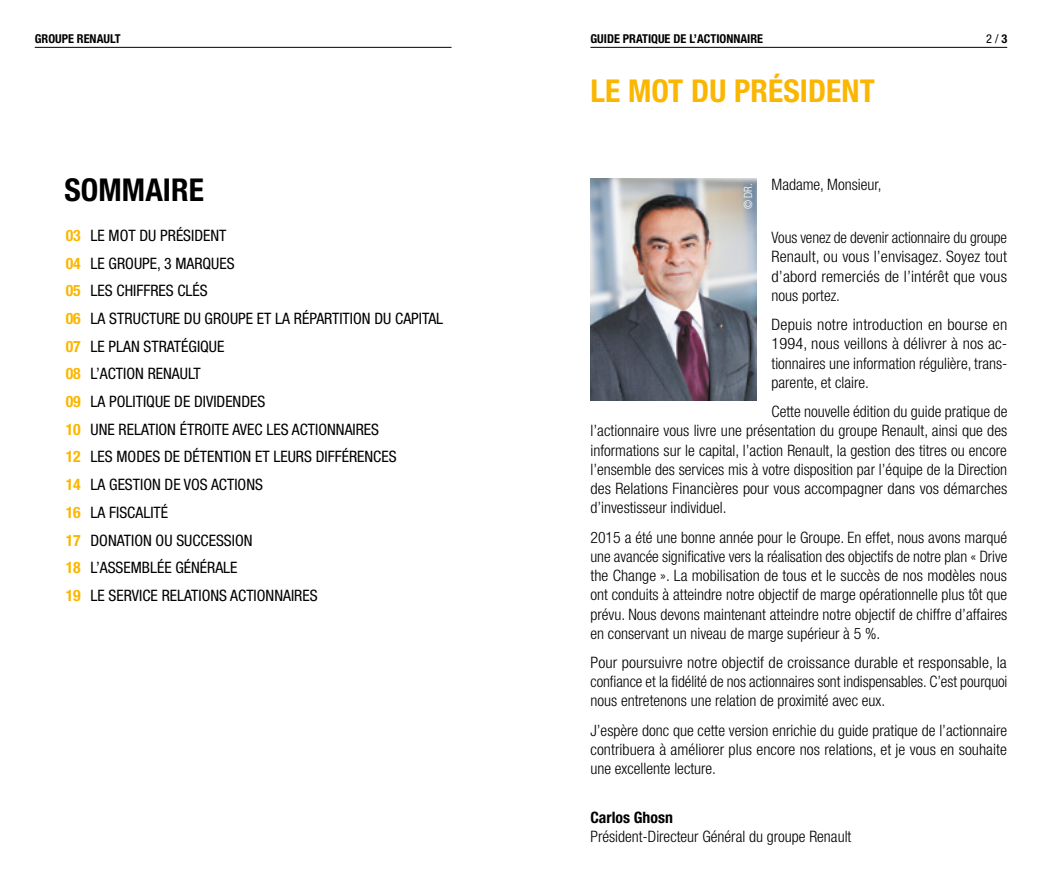
<style>
.page{position:relative;width:1042px;height:893px;background:#fff}
.page>*{position:absolute;margin:0;border:0;box-sizing:border-box;transform-origin:0 0}
.t1{font:700 condensed 31.5px "Helvetica Neue LT Std";letter-spacing:.005em;color:#fab600}
.t2{font:700 condensed 31.5px "Helvetica Neue LT Std";letter-spacing:.005em;color:#000}
.t3{font:300 condensed 15.75px/19.2px "Helvetica Neue LT Std";color:#000;text-align:justify}
.t4{font:condensed 15.75px/27.7px "Helvetica Neue LT Std";color:#000}
.t5{font:300 condensed 15.75px/19.2px "Helvetica Neue LT Std";color:#000;text-align:justify;scale:1.04 1}
.t6{font:700 condensed 15.75px "Helvetica Neue LT Std";color:#000}
.t7{font:700 condensed 12.25px "Helvetica Neue LT Std";color:#000}
.t8{font:condensed 12.25px "Helvetica Neue LT Std";color:#000}
.t9{font:300 condensed 11.38px "Helvetica Neue LT Std";color:#fff}
.s1{font-weight:700}
.s2{font-weight:700;color:#fab600}
</style>
<div class="page">
<hr style="left:35px;top:47px;width:416px;height:1px;background:#000">
<hr style="left:590px;top:47px;width:417px;height:1px;background:#000">
<img style="left:590px;top:179px;width:166px;height:222px">
<p class="t7" style="left:35px;top:32px;width:87px">GROUPE RENAULT</p>
<p class="t7" style="left:590px;top:32px;width:174px">GUIDE PRATIQUE DE L’ACTIONNAIRE</p>
<p class="t8" style="left:986px;top:32px;width:23px">2 / <span class="s1">3</span></p>
<h1 class="t1" style="left:590px;top:72px;width:286px">LE MOT DU PRÉSIDENT</h1>
<h1 class="t2" style="left:64px;top:171px;width:141px">SOMMAIRE</h1>
<p class="t9" style="left:741px;top:209px;width:28px;rotate:-90deg">© DR.</p>
<p class="t3" style="left:771px;top:175px;width:111px">Madame, Monsieur,</p>
<p class="t3" style="left:771px;top:228px;width:237px">Vous venez de devenir actionnaire du groupe Renault, ou vous l’envisagez. Soyez tout d’abord remerciés de l’intérêt que vous nous portez.</p>
<p class="t5" style="left:771px;top:315px;width:228px">Depuis notre introduction en bourse en 1994, nous veillons à délivrer à nos ac&shy;tionnaires une information régulière, trans&shy;parente, et claire.</p>
<p class="t3" style="left:590px;top:402px;width:419px;text-indent:181px">Cette nouvelle édition du guide pratique de l’actionnaire vous livre une présentation du groupe Renault, ainsi que des informations sur le capital, l’action Renault, la gestion des titres ou encore l’ensemble des services mis à votre disposition par l’équipe de la Direction des Relations Financières pour vous accompagner dans vos démarches d’investisseur individuel.</p>
<p class="t3" style="left:590px;top:527px;width:418px">2015 a été une bonne année pour le Groupe. En effet, nous avons marqué une avancée significative vers la réalisation des objectifs de notre plan « Drive the Change ». La mobilisation de tous et le succès de nos modèles nous ont conduits à atteindre notre objectif de marge opérationnelle plus tôt que prévu. Nous devons maintenant atteindre notre objectif de chiffre d’affaires en conservant un niveau de marge supérieur à 5 %.</p>
<p class="t5" style="left:590px;top:653px;width:402px">Pour poursuivre notre objectif de croissance durable et responsable, la confiance et la fidélité de nos actionnaires sont indispensables. C’est pourquoi nous entretenons une relation de proximité avec eux.</p>
<p class="t3" style="left:590px;top:720px;width:418px">J’espère donc que cette version enrichie du guide pratique de l’actionnaire contribuera à améliorer plus encore nos relations, et je vous en souhaite une excellente lecture.</p>
<p class="t6" style="left:590px;top:807px;width:84px">Carlos Ghosn</p>
<p class="t3" style="left:590px;top:826px;width:262px">Président-Directeur Général du groupe Renault</p>
<p class="t4" style="left:66px;top:221px;width:379px"><span class="s2">03</span> LE MOT DU PRÉSIDENT<br><span class="s2">04</span> LE GROUPE, 3 MARQUES<br><span class="s2">05</span> LES CHIFFRES CLÉS<br><span class="s2">06</span> LA STRUCTURE DU GROUPE ET LA RÉPARTITION DU CAPITAL<br><span class="s2">07</span> LE PLAN STRATÉGIQUE<br><span class="s2">08</span> L’ACTION RENAULT<br><span class="s2">09</span> LA POLITIQUE DE DIVIDENDES<br><span class="s2">10</span> UNE RELATION ÉTROITE AVEC LES ACTIONNAIRES<br><span class="s2">12</span> LES MODES DE DÉTENTION ET LEURS DIFFÉRENCES<br><span class="s2">14</span> LA GESTION DE VOS ACTIONS<br><span class="s2">16</span> LA FISCALITÉ<br><span class="s2">17</span> DONATION OU SUCCESSION<br><span class="s2">18</span> L’ASSEMBLÉE GÉNÉRALE<br><span class="s2">19</span> LE SERVICE RELATIONS ACTIONNAIRES</p>
</div>
